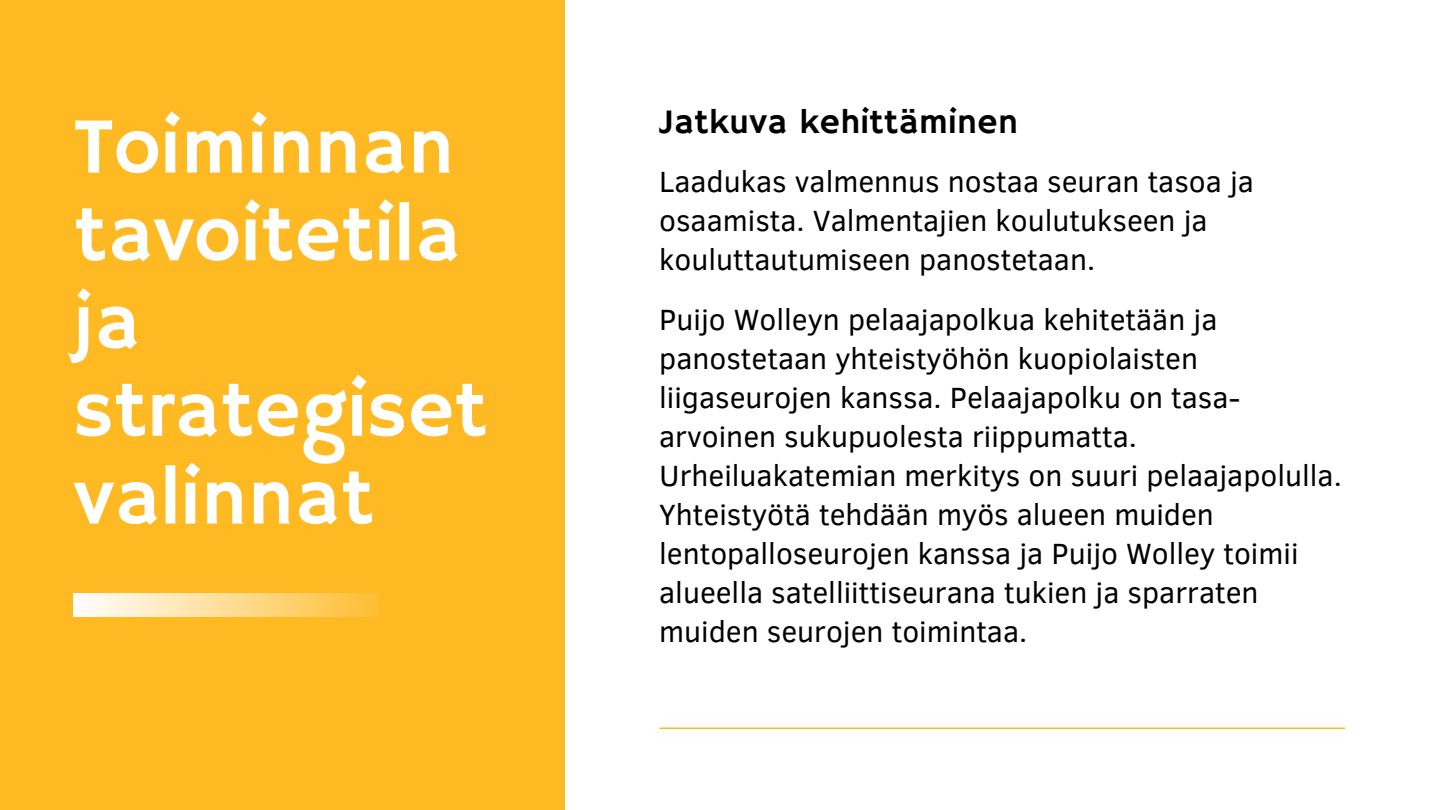
<style>
.page{position:relative;width:1440px;height:810px;background:#fff}
.page>*{position:absolute;margin:0;border:0;box-sizing:border-box;transform-origin:0 0}
.t1{font:80px/87.8px "Hammersmith One";color:#fff}
.t2{font:35px "Hammersmith One";color:#000}
.t3{font:30px/39px "Clear Sans";color:#000}
</style>
<div class="page">
<hr style="left:660px;top:728px;width:685px;height:1px;background:#ffb923">
<div style="left:0;top:0;width:564px;height:810px;background:#ffb923"></div>
<div style="left:74px;top:594px;width:304px;height:22px;background:linear-gradient(to right,#fffefe,#ffbe33)"></div>
<h1 class="t1" style="left:74px;top:107px;width:415px">Toiminnan tavoitetila ja strategiset valinnat</h1>
<p class="t2" style="left:659px;top:102px;width:360px">Jatkuva kehittäminen</p>
<p class="t3" style="left:659px;top:161px;width:596px">Laadukas valmennus nostaa seuran tasoa ja osaamista. Valmentajien koulutukseen ja kouluttautumiseen panostetaan.</p>
<p class="t3" style="left:659px;top:299px;width:684px">Puijo Wolleyn pelaajapolkua kehitetään ja panostetaan yhteistyöhön kuopiolaisten liigaseurojen kanssa. Pelaajapolku on tasa&shy;arvoinen sukupuolesta riippumatta.<br>Urheiluakatemian merkitys on suuri pelaajapolulla.<br>Yhteistyötä tehdään myös alueen muiden lentopalloseurojen kanssa ja Puijo Wolley toimii alueella satelliittiseurana tukien ja sparraten muiden seurojen toimintaa.</p>
</div>
